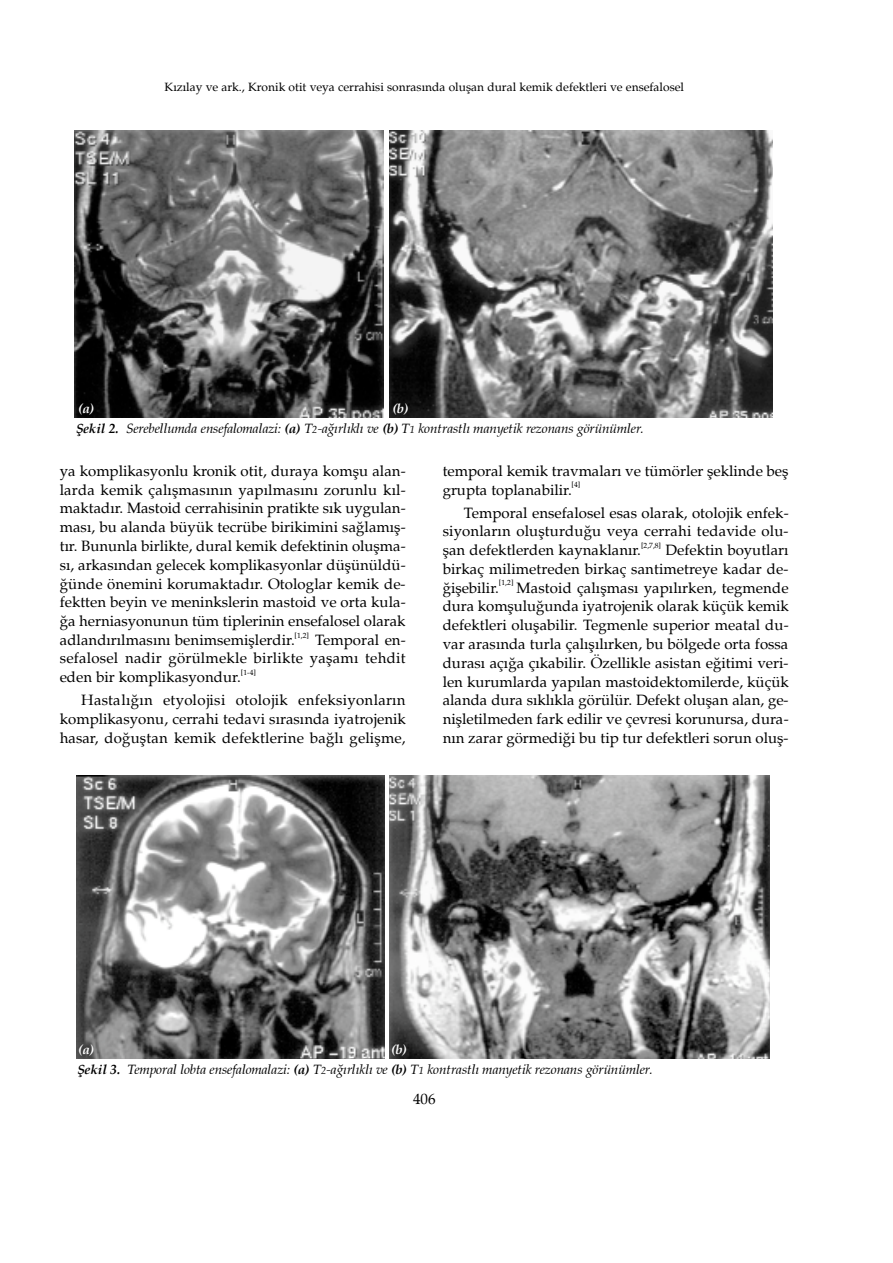
<style>
.page{position:relative;width:893px;height:1263px;background:#fff}
.page>*{position:absolute;margin:0;border:0;box-sizing:border-box;transform-origin:0 0}
.t1{font:15px/18.8px "Palatino Turk";letter-spacing:.005em;color:#000;text-align:justify}
.t2{font:13.5px "Palatino Turk I";letter-spacing:-.005em;color:#000}
.t3{font:13.5px "Palatino Turk BI";color:#fff}
.t4{font:12px "Palatino Turk";color:#000}
.t5{font:7.5px "Palatino Turk";color:#000}
.s1{font-family:"Palatino Turk BI"}
.s2{font-size:10.5px}
</style>
<div class="page">
<img style="left:74px;top:131px;width:309px;height:287px">
<img style="left:390px;top:131px;width:383px;height:287px">
<img style="left:76px;top:776px;width:308px;height:283px">
<img style="left:390px;top:776px;width:379px;height:283px">
<p class="t4" style="left:165px;top:80px;width:521px">K›z›lay ve ark., Kronik otit veya cerrahisi sonras›nda oluflan dural kemik defektleri ve ensefalosel</p>
<p class="t3" style="left:78px;top:400px;width:18px">(a )</p>
<p class="t3" style="left:392px;top:400px;width:17px">(b )</p>
<p class="t2" style="left:76px;top:421px;width:569px"><span class="s1">fiekil 2.</span> S e rebellumda ensefalomalazi: <span class="s1">(a )</span> T<span class="s2">2</span>-a¤›rl›kl› ve <span class="s1">(b )</span> T<span class="s2">1</span> kontrastl› manyetik rezonans görünümler.</p>
<p class="t1" style="left:60px;top:463px;width:347px">ya komplikasyonlu kronik otit, duraya komflu alan&shy;larda kemik çal›flmas›n›n yap›lmas›n› zorunlu k›l&shy;maktad›r. Mastoid cerrahisinin pratikte s›k uygulan&shy;mas›, bu alanda büyük tecrübe birikimini sa¤lam›fl&shy;t›r. Bununla birlikte, dural kemik defektinin oluflma&shy;s›, arkas›ndan gelecek komplikasyonlar düflünüldü-¤ünde önemini korumaktad›r. Otologlar kemik de&shy;fektten beyin ve meninkslerin mastoid ve orta kula-¤a herniasyonunun tüm tiplerinin ensefalosel olarak adland›r›lmas›n› benimsemifllerdir.</p>
<p class="t5" style="left:294px;top:630px;width:16px">[1,2]</p>
<p class="t1" style="left:60px;top:631px;width:347px;text-indent:255px">Temporal en&shy;sefalosel nadir görülmekle birlikte yaflam› tehdit eden bir komplikasyondur.</p>
<p class="t5" style="left:241px;top:668px;width:16px">[1-4]</p>
<p class="t1" style="left:60px;top:692px;width:347px;text-indent:21px">Hastal›¤›n etyolojisi otolojik enfeksiyonlar›n komplikasyonu, cerrahi tedavi s›ras›nda iyatrojenik hasar, do¤ufltan kemik defektlerine ba¤l› geliflme,</p>
<p class="t1" style="left:442px;top:463px;width:347px">temporal kemik travmalar› ve tümörler fleklinde befl grupta toplanabilir.</p>
<p class="t5" style="left:571px;top:480px;width:10px">[4]</p>
<p class="t1" style="left:442px;top:504px;width:347px;text-indent:21px">Temporal ensefalosel esas olarak, otolojik enfek&shy;siyonlar›n oluflturdu¤u veya cerrahi tedavide olu&shy;flan defektlerden kaynaklan›r.</p>
<p class="t5" style="left:641px;top:541px;width:21px">[2,7,8]</p>
<p class="t1" style="left:442px;top:542px;width:347px;text-indent:223px">Defektin boyutlar› birkaç milimetreden birkaç santimetreye kadar de-¤iflebilir.</p>
<p class="t5" style="left:499px;top:578px;width:16px">[1,2]</p>
<p class="t1" style="left:442px;top:579px;width:347px;text-indent:74px">Mastoid çal›flmas› yap›l›rken, tegmende dura komflulu¤unda iyatrojenik olarak küçük kemik defektleri oluflabilir. Tegmenle superior meatal du&shy;var aras›nda turla çal›fl›l›rken, bu bölgede orta fossa duras› aç›¤a ç›kabilir. Özellikle asistan e¤itimi veri&shy;len kurumlarda yap›lan mastoidektomilerde, küçük alanda dura s›kl›kla görülür. Defekt oluflan alan, ge&shy;niflletilmeden fark edilir ve çevresi korunursa, dura&shy;n›n zarar görmedi¤i bu tip tur defektleri sorun olufl-</p>
<p class="t3" style="left:78px;top:1042px;width:18px">(a )</p>
<p class="t3" style="left:391px;top:1042px;width:17px">(b )</p>
<p class="t2" style="left:77px;top:1061px;width:576px"><span class="s1">fiekil 3.</span> Temporal lobta ensefalomalazi: <span class="s1">(a )</span> T<span class="s2">2</span>-a¤›rl›kl› ve <span class="s1">(b )</span> T<span class="s2">1</span> kontrastl› manyetik rezonans görünümler.</p>
<p class="t1" style="left:413px;top:1091px;width:24px">406</p>
</div>
